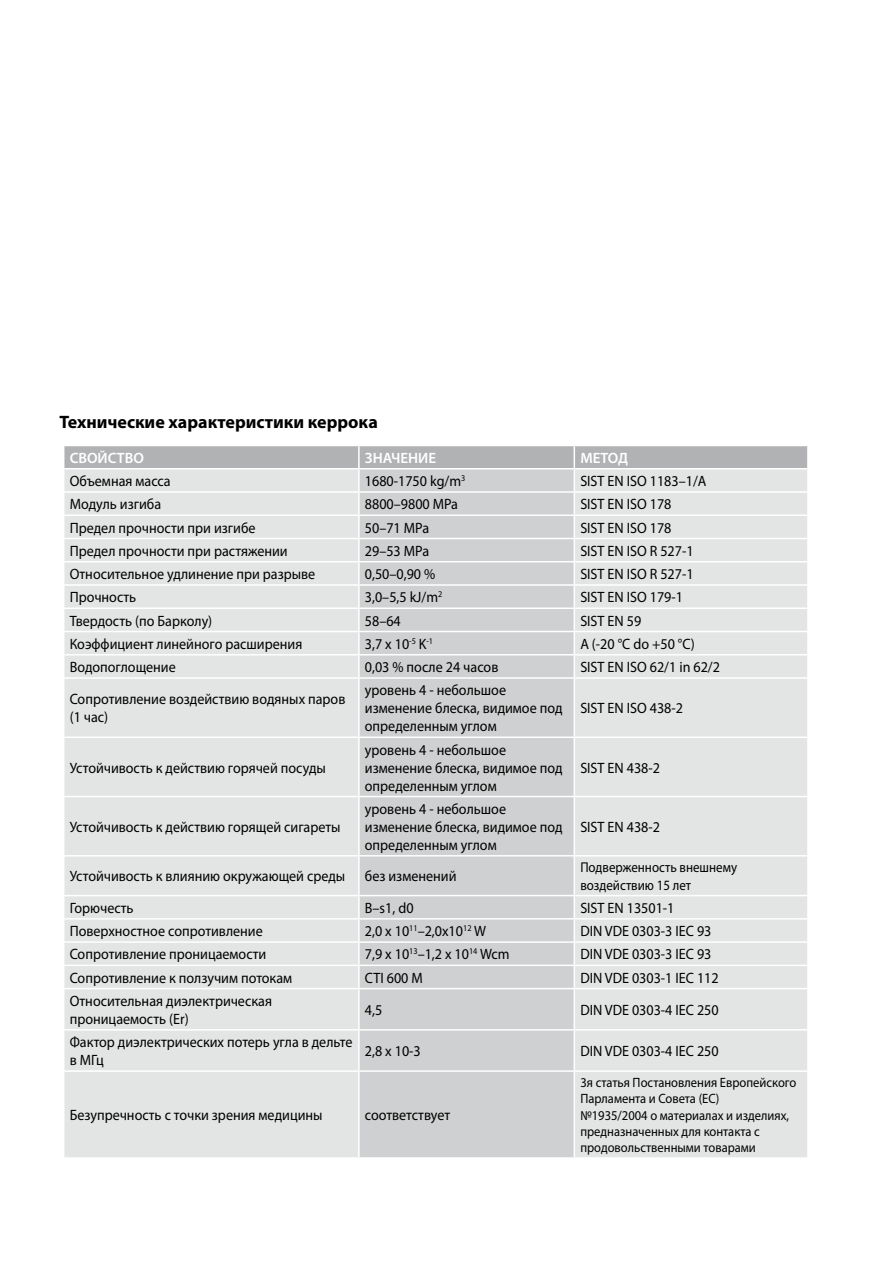
<style>
.page{position:relative;width:893px;height:1263px;background:#fff}
.page>*{position:absolute;margin:0;border:0;box-sizing:border-box;transform-origin:0 0}
.t1{font:700 18px "Myriad Pro";color:#000}
.t2{font:15px/18px "Myriad Pro";color:#000;scale:.94 1}
.t3{font:600 15px "Myriad Pro";color:#fff}
.t4{font:14.25px/17.1px "Myriad Pro";color:#000;scale:.91 1}
.t5{font:13.5px/16.2px "Myriad Pro";color:#000;scale:.93 1}
</style>
<div class="page">
<div style="left:64px;top:679px;width:743px;height:478px;background:#e3e4e4"></div>
<div style="left:360px;top:679px;width:214px;height:478px;background:#cfd0d1"></div>
<hr style="left:358px;top:679px;width:2px;height:57px;background:#fff">
<hr style="left:574px;top:679px;width:1px;height:57px;background:#fff">
<hr style="left:63px;top:736px;width:296px;height:2px;background:#fff">
<hr style="left:359px;top:736px;width:215px;height:2px;background:#fff">
<hr style="left:358px;top:738px;width:2px;height:58px;background:#fff">
<hr style="left:574px;top:736px;width:235px;height:2px;background:#fff">
<hr style="left:574px;top:738px;width:1px;height:58px;background:#fff">
<hr style="left:63px;top:796px;width:296px;height:1px;background:#fff">
<hr style="left:359px;top:796px;width:215px;height:1px;background:#fff">
<hr style="left:358px;top:797px;width:2px;height:58px;background:#fff">
<hr style="left:574px;top:796px;width:235px;height:1px;background:#fff">
<hr style="left:574px;top:797px;width:1px;height:58px;background:#fff">
<hr style="left:63px;top:855px;width:296px;height:1px;background:#fff">
<hr style="left:359px;top:855px;width:215px;height:1px;background:#fff">
<hr style="left:358px;top:856px;width:2px;height:39px;background:#fff">
<hr style="left:574px;top:855px;width:235px;height:1px;background:#fff">
<hr style="left:574px;top:856px;width:1px;height:39px;background:#fff">
<hr style="left:63px;top:895px;width:296px;height:1px;background:#fff">
<hr style="left:359px;top:895px;width:215px;height:1px;background:#fff">
<hr style="left:358px;top:896px;width:2px;height:22px;background:#fff">
<hr style="left:574px;top:895px;width:235px;height:1px;background:#fff">
<hr style="left:63px;top:918px;width:296px;height:1px;background:#fff">
<hr style="left:359px;top:918px;width:215px;height:1px;background:#fff">
<hr style="left:358px;top:919px;width:2px;height:22px;background:#fff">
<hr style="left:574px;top:918px;width:235px;height:1px;background:#fff">
<hr style="left:63px;top:941px;width:296px;height:2px;background:#fff">
<hr style="left:359px;top:941px;width:215px;height:2px;background:#fff">
<hr style="left:358px;top:943px;width:2px;height:21px;background:#fff">
<hr style="left:574px;top:941px;width:235px;height:2px;background:#fff">
<hr style="left:63px;top:964px;width:296px;height:2px;background:#fff">
<hr style="left:359px;top:964px;width:215px;height:2px;background:#fff">
<hr style="left:358px;top:966px;width:2px;height:22px;background:#fff">
<hr style="left:574px;top:964px;width:235px;height:2px;background:#fff">
<svg style="left:574px;top:896px;width:1px;height:92px"></svg>
<hr style="left:63px;top:988px;width:296px;height:1px;background:#fff">
<hr style="left:359px;top:988px;width:215px;height:1px;background:#fff">
<hr style="left:358px;top:989px;width:2px;height:40px;background:#fff">
<hr style="left:574px;top:988px;width:235px;height:1px;background:#fff">
<hr style="left:574px;top:989px;width:1px;height:40px;background:#fff">
<hr style="left:63px;top:1029px;width:296px;height:1px;background:#fff">
<hr style="left:359px;top:1029px;width:215px;height:1px;background:#fff">
<hr style="left:358px;top:1030px;width:2px;height:40px;background:#fff">
<hr style="left:574px;top:1029px;width:235px;height:1px;background:#fff">
<hr style="left:574px;top:1030px;width:1px;height:40px;background:#fff">
<hr style="left:63px;top:1070px;width:296px;height:2px;background:#fff">
<hr style="left:359px;top:1070px;width:215px;height:2px;background:#fff">
<hr style="left:358px;top:1072px;width:2px;height:85px;background:#fff">
<hr style="left:574px;top:1070px;width:235px;height:2px;background:#fff">
<hr style="left:574px;top:1072px;width:1px;height:85px;background:#fff">
<svg style="left:64px;top:446px;width:743px;height:231px;background:#dbdbdc"></svg>
<hr style="left:63px;top:468px;width:296px;height:1px;background:#fff">
<hr style="left:359px;top:468px;width:215px;height:1px;background:#fff">
<hr style="left:574px;top:468px;width:235px;height:1px;background:#fff">
<p class="t1" style="left:60px;top:410px;width:320px">Технические характеристики керрока</p>
<p class="t3" style="left:70px;top:448px;width:76px">СВОЙСТВО</p>
<p class="t3" style="left:365px;top:448px;width:73px">ЗНАЧЕНИЕ</p>
<p class="t3" style="left:580px;top:448px;width:49px">МЕТОД</p>
<p class="t2" style="left:70px;top:472px;width:109px">Объемная масса</p>
<p class="t2" style="left:365px;top:472px;width:108px">1680-1750 kg/m<sup>3</sup></p>
<p class="t2" style="left:580px;top:472px;width:136px">SIST EN ISO 1183–1/A</p>
<p class="t2" style="left:70px;top:495px;width:99px">Модуль изгиба</p>
<p class="t2" style="left:365px;top:495px;width:101px">8800–9800 MPa</p>
<p class="t2" style="left:580px;top:495px;width:99px">SIST EN ISO 178</p>
<p class="t2" style="left:70px;top:518px;width:199px">Предел прочности при изгибе</p>
<p class="t2" style="left:365px;top:518px;width:70px">50–71 MPa</p>
<p class="t2" style="left:580px;top:518px;width:99px">SIST EN ISO 178</p>
<p class="t2" style="left:70px;top:541px;width:233px">Предел прочности при растяжении</p>
<p class="t2" style="left:365px;top:541px;width:70px">29–53 MPa</p>
<p class="t2" style="left:580px;top:541px;width:122px">SIST EN ISO R 527-1</p>
<p class="t2" style="left:70px;top:565px;width:263px">Относительное удлинение при разрыве</p>
<p class="t2" style="left:365px;top:565px;width:76px">0,50–0,90 %</p>
<p class="t2" style="left:580px;top:565px;width:122px">SIST EN ISO R 527-1</p>
<p class="t2" style="left:70px;top:588px;width:72px">Прочность</p>
<p class="t2" style="left:365px;top:588px;width:84px">3,0–5,5 kJ/m<sup>2</sup></p>
<p class="t2" style="left:580px;top:588px;width:111px">SIST EN ISO 179-1</p>
<p class="t2" style="left:70px;top:611px;width:153px">Твердость (по Барколу)</p>
<p class="t2" style="left:365px;top:611px;width:40px">58–64</p>
<p class="t2" style="left:580px;top:611px;width:66px">SIST EN 59</p>
<p class="t2" style="left:70px;top:634px;width:249px">Коэффициент линейного расширения</p>
<p class="t2" style="left:365px;top:634px;width:74px">3,7 x 10<sup>-5</sup> K<sup>-1</sup></p>
<p class="t2" style="left:580px;top:634px;width:123px">Α (-20 °C do +50 °C)</p>
<p class="t2" style="left:70px;top:658px;width:114px">Водопоглощение</p>
<p class="t2" style="left:365px;top:658px;width:144px">0,03 % после 24 часов</p>
<p class="t2" style="left:580px;top:658px;width:150px">SIST EN ISO 62/1 in 62/2</p>
<p class="t2" style="left:70px;top:690px;width:295px">Сопротивление воздействию водяных паров (1 час)</p>
<p class="t2" style="left:365px;top:681px;width:212px">уровень 4 - небольшое изменение блеска, видимое под определенным углом</p>
<p class="t2" style="left:580px;top:699px;width:111px">SIST EN ISO 438-2</p>
<p class="t2" style="left:70px;top:758px;width:274px">Устойчивость к действию горячей посуды</p>
<p class="t2" style="left:70px;top:817px;width:290px">Устойчивость к действию горящей сигареты</p>
<p class="t2" style="left:365px;top:740px;width:212px">уровень 4 - небольшое изменение блеска, видимое под определенным углом</p>
<p class="t2" style="left:365px;top:799px;width:212px">уровень 4 - небольшое изменение блеска, видимое под определенным углом</p>
<p class="t2" style="left:580px;top:758px;width:86px">SIST EN 438-2</p>
<p class="t2" style="left:580px;top:817px;width:86px">SIST EN 438-2</p>
<p class="t2" style="left:70px;top:867px;width:295px">Устойчивость к влиянию окружающей среды</p>
<p class="t2" style="left:365px;top:867px;width:99px">без изменений</p>
<p class="t4" style="left:580px;top:859px;width:174px">Подверженность внешнему воздействию 15 лет</p>
<p class="t2" style="left:70px;top:898px;width:70px">Горючесть</p>
<p class="t2" style="left:365px;top:898px;width:53px">B–s1, d0</p>
<p class="t2" style="left:580px;top:898px;width:102px">SIST EN 13501-1</p>
<p class="t2" style="left:70px;top:922px;width:207px">Поверхностное сопротивление</p>
<p class="t2" style="left:365px;top:922px;width:130px">2,0 x 10<sup>11</sup>–2,0x10<sup>12</sup> W</p>
<p class="t2" style="left:580px;top:922px;width:141px">DIN VDE 0303-3 IEC 93</p>
<p class="t2" style="left:70px;top:945px;width:211px">Сопротивление проницаемости</p>
<p class="t2" style="left:365px;top:945px;width:155px">7,9 x 10<sup>13</sup>–1,2 x 10<sup>14</sup> Wcm</p>
<p class="t2" style="left:580px;top:945px;width:141px">DIN VDE 0303-3 IEC 93</p>
<p class="t2" style="left:70px;top:968px;width:238px">Сопротивление к ползучим потокам</p>
<p class="t2" style="left:365px;top:968px;width:63px">CTI 600 M</p>
<p class="t2" style="left:580px;top:968px;width:149px">DIN VDE 0303-1 IEC 112</p>
<p class="t2" style="left:70px;top:991px;width:217px">Относительная диэлектрическая проницаемость (Er)</p>
<p class="t2" style="left:365px;top:1000px;width:20px">4,5</p>
<p class="t2" style="left:580px;top:1000px;width:149px">DIN VDE 0303-4 IEC 250</p>
<p class="t2" style="left:70px;top:1033px;width:302px">Фактор диэлектрических потерь угла в дельте в МГц</p>
<p class="t2" style="left:365px;top:1042px;width:61px">2,8 x 10-3</p>
<p class="t2" style="left:580px;top:1042px;width:149px">DIN VDE 0303-4 IEC 250</p>
<p class="t2" style="left:70px;top:1106px;width:271px">Безупречность с точки зрения медицины</p>
<p class="t2" style="left:365px;top:1106px;width:92px">соответствует</p>
<p class="t5" style="left:580px;top:1074px;width:234px">3я статья Постановления Европейского<br>Парламента и Совета (ЕС)<br>№1935/2004 о материалах и изделиях, предназначенных для контакта с продовольственными товарами</p>
</div>
